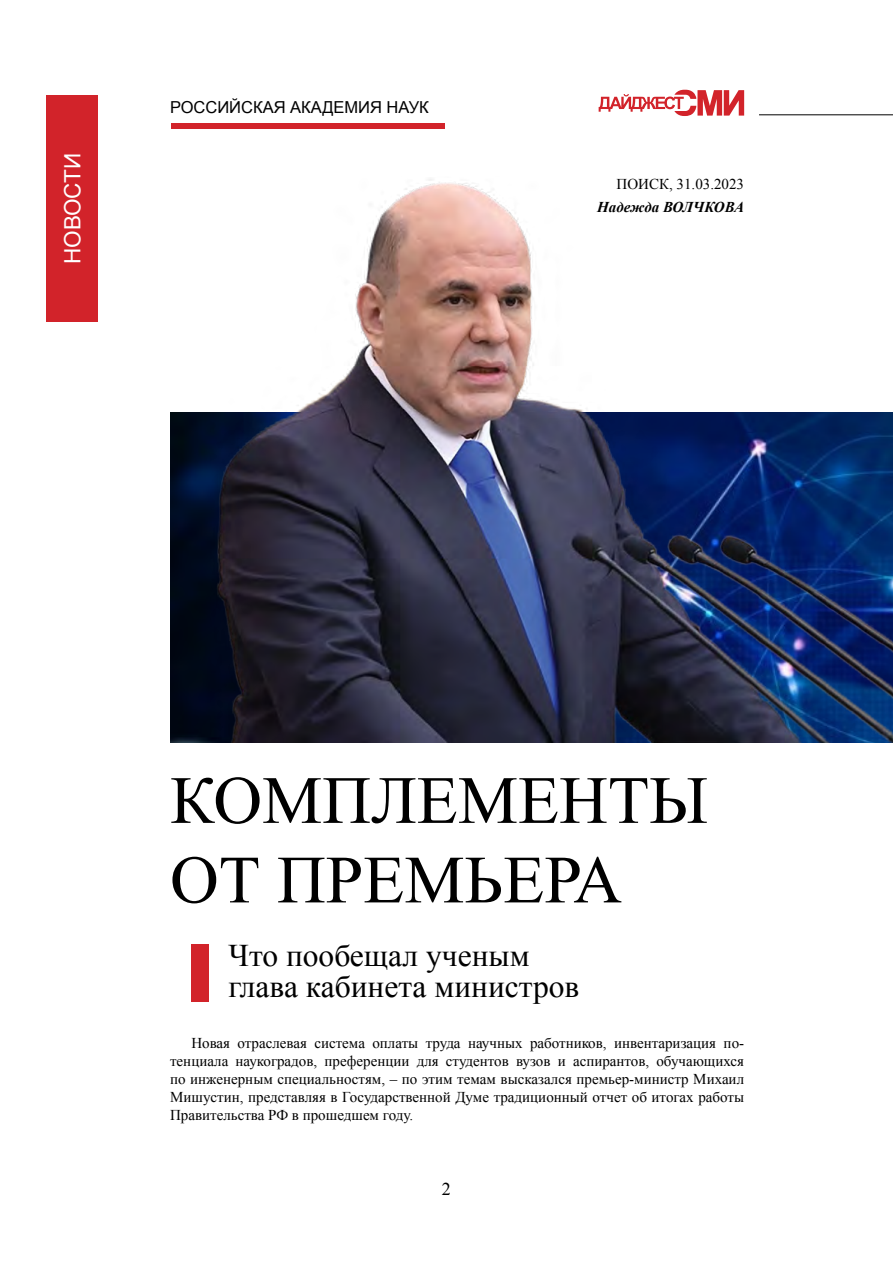
<style>
.page{position:relative;width:893px;height:1263px;background:#fff}
.page>*{position:absolute;margin:0;border:0;box-sizing:border-box;transform-origin:0 0}
.t1{font:67.5px/79.5px "Times New Roman";color:#000}
.t2{font:31.5px/31.5px "Times New Roman";color:#000}
.t3{font:22.5px "Arial";color:#fff}
.t4{font:18px "Times New Roman";color:#000}
.t5{font:16.5px "Arial";color:#000}
.t6{font:15px/18px "Times New Roman";color:#000;text-align:justify}
.t7{font:italic 700 15px "Times New Roman";color:#000}
</style>
<div class="page">
<img style="left:170px;top:412px;width:40px;height:330px">
<img style="left:210px;top:179px;width:683px;height:563px">
<div style="left:191px;top:944px;width:17px;height:58px;background:#d2232a"></div>
<div style="left:171px;top:123px;width:274px;height:6px;background:#d2232a"></div>
<svg style="left:599px;top:90px;width:145px;height:26px"></svg>
<div style="left:47px;top:95px;width:51px;height:227px;background:#d2232a"></div>
<hr style="left:759px;top:114px;width:134px;height:1px;background:#000">
<h3 class="t3" style="left:58px;top:264px;width:112px;rotate:-90deg">НОВОСТИ</h3>
<p class="t5" style="left:170px;top:96px;width:260px">РОССИЙСКАЯ АКАДЕМИЯ НАУК</p>
<p class="t6" style="left:617px;top:175px;width:129px">ПОИСК, 31.03.2023</p>
<p class="t7" style="left:597px;top:196px;width:148px">Надежда ВОЛЧКОВА</p>
<h1 class="t1" style="left:170px;top:759px;width:539px">КОМПЛЕМЕНТЫ<br>ОТ ПРЕМЬЕРА</h1>
<h2 class="t2" style="left:229px;top:939px;width:352px">Что пообещал ученым глава кабинета министров</h2>
<p class="t6" style="left:170px;top:1034px;width:576px;text-indent:21px">Новая отраслевая система оплаты труда научных работников, инвентаризация по&shy;тенциала наукоградов, преференции для студентов вузов и аспирантов, обучающихся по инженерным специальностям, ‒ по этим темам высказался премьер-министр Михаил Мишустин, представляя в Государственной Думе традиционный отчет об итогах работы Правительства РФ в прошедшем году.</p>
<p class="t4" style="left:442px;top:1176px;width:10px">2</p>
</div>
